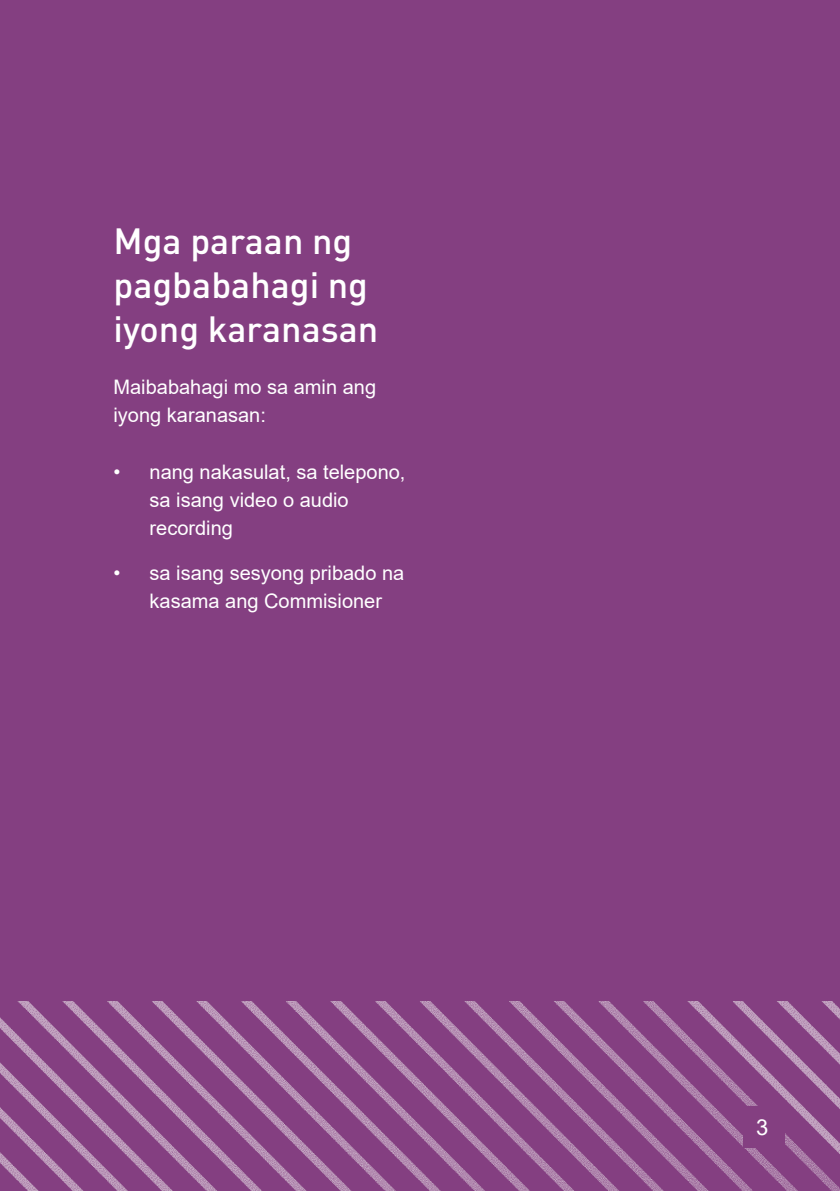
<style>
.page{position:relative;width:840px;height:1191px;background:#fff}
.page>*{position:absolute;margin:0;border:0;box-sizing:border-box;transform-origin:0 0}
.t1{font:500 36px/44px "DIN Pro";color:#fff}
.t2{font:22px "Arial";color:#fff}
.t3{font:20px/28px "Arial";color:#fff}
.s1{font-family:"DIN Pro";font-weight:900;font-size:20px;color:#000}
</style>
<div class="page">
<div style="left:0;top:0;width:839px;height:1191px;background:#843f81"></div>
<img style="left:0;top:1001px;width:839px;height:190px">
<div style="left:742px;top:1106px;width:42px;height:42px;background:#843f81"></div>
<h3 class="t1" style="left:113px;top:218px;width:266px">Mga paraan ng pagbabahagi ng iyong karanasan</h3>
<p class="t3" style="left:113px;top:373px;width:264px">Maibabahagi mo sa amin ang iyong karanasan:</p>
<p class="t3" style="left:149px;top:457px;width:257px;text-indent:-36px">• nang nakasulat, sa telepono, sa isang video o audio recording</p>
<p class="t3" style="left:149px;top:558px;width:256px;text-indent:-36px">• sa isang sesyong pribado na kasama ang Commisioner</p>
<p class="t2" style="left:755px;top:1112px;width:16px">3 <span class="s1">3</span></p>
</div>
